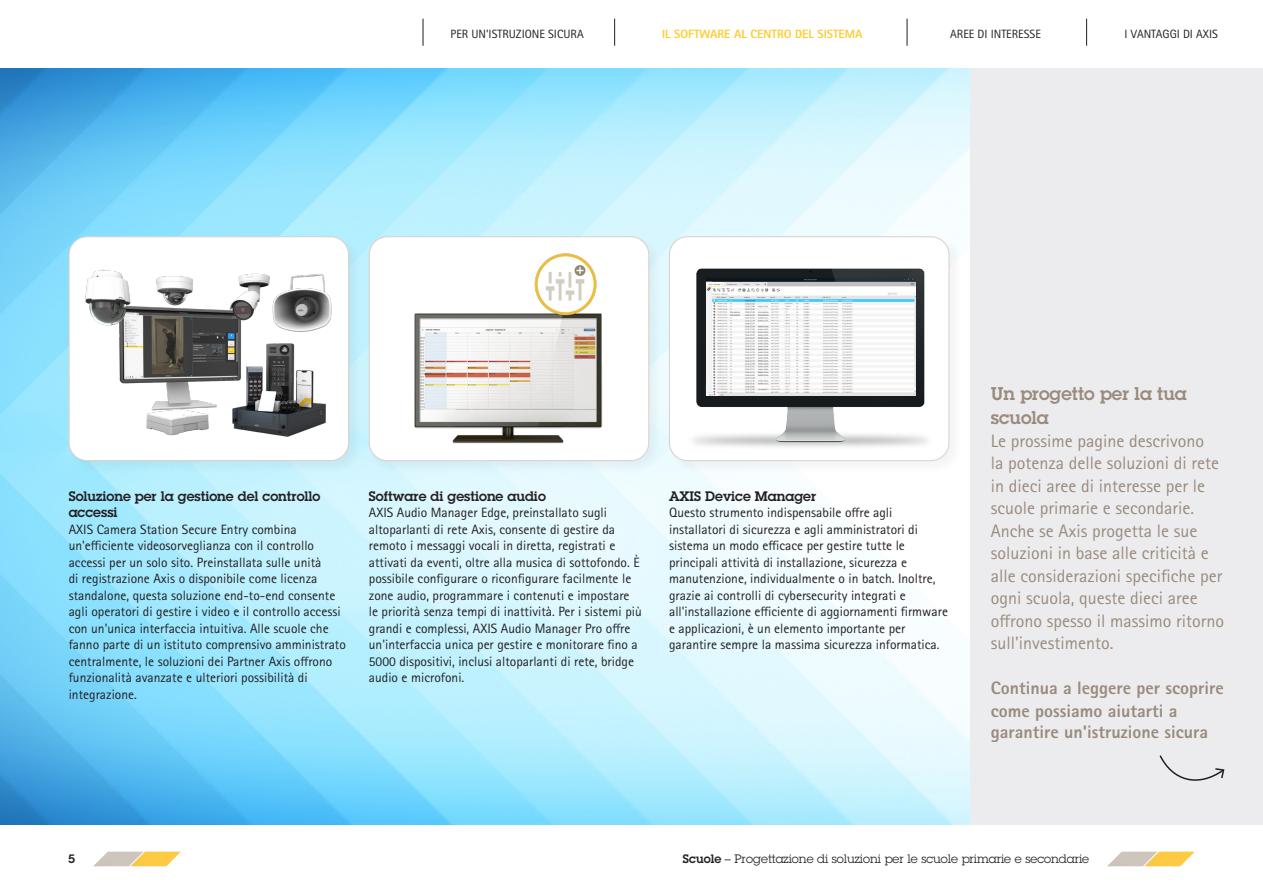
<style>
.page{position:relative;width:1263px;height:893px;background:#fff}
.page>*{position:absolute;margin:0;border:0;box-sizing:border-box;transform-origin:0 0}
.t1{font:18px/22.5px "Rotis Sans Serif Pro";color:#998b7d}
.t2{font:800 18px/21.8px "Rotis Sans Serif Pro";color:#998b7d}
.t3{font:600 18px/24px "Lubalin Graph ECG";color:#998b7d}
.t4{font:13.5px/16.5px "Rotis Sans Serif Pro";color:#231f20}
.t5{font:600 13.5px/16.5px "Lubalin Graph ECG";color:#231f20}
.t6{font:12px "Lubalin Graph ECG";color:#231f20}
.t7{font:12px "Rotis Sans Serif Pro";color:#231f20}
.t8{font:800 12px "Rotis Sans Serif Pro";color:#fecb2f}
.t9{font:600 12px "Lubalin Graph ECG";color:#231f20}
.s1{font-weight:600}
</style>
<div class="page">
<img style="left:0;top:68px;width:971px;height:757px">
<div style="left:971px;top:68px;width:292px;height:757px;background:#ececee"></div>
<svg style="left:93px;top:852px;width:88px;height:14px"></svg>
<svg style="left:1107px;top:852px;width:88px;height:14px"></svg>
<div style="left:66px;top:234px;width:297px;height:241px;background:#231f20;opacity:.05"></div>
<div style="left:69px;top:237px;width:280px;height:224px;background:#fff;border-radius:18px"></div>
<div style="left:69px;top:236px;width:280px;height:225px;border:1px solid #d8d0c9;border-radius:18px"></div>
<div style="left:367px;top:234px;width:296px;height:241px;background:#231f20;opacity:.05"></div>
<div style="left:369px;top:237px;width:280px;height:224px;background:#fff;border-radius:18px"></div>
<div style="left:369px;top:236px;width:280px;height:225px;border:1px solid #d8d0c9;border-radius:18px"></div>
<div style="left:667px;top:234px;width:296px;height:241px;background:#231f20;opacity:.05"></div>
<div style="left:669px;top:237px;width:280px;height:224px;background:#fff;border-radius:18px"></div>
<div style="left:669px;top:236px;width:280px;height:225px;border:1px solid #d8d0c9;border-radius:18px"></div>
<img style="left:414px;top:253px;width:189px;height:191px">
<img style="left:85px;top:269px;width:247px;height:168px">
<svg style="left:1159px;top:755px;width:66px;height:26px"></svg>
<img style="left:693px;top:268px;width:235px;height:179px">
<img style="left:707px;top:282px;width:208px;height:114px">
<svg style="left:423px;top:19px;width:1px;height:27px"></svg>
<svg style="left:614px;top:19px;width:1px;height:27px"></svg>
<svg style="left:907px;top:19px;width:1px;height:27px"></svg>
<svg style="left:1086px;top:19px;width:1px;height:27px"></svg>
<p class="t7" style="left:451px;top:27px;width:135px">PER UN'ISTRUZIONE SICURA</p>
<p class="t8" style="left:662px;top:26px;width:202px">IL SOFTWARE AL CENTRO DEL SISTEMA</p>
<p class="t7" style="left:950px;top:27px;width:92px">AREE DI INTERESSE</p>
<p class="t7" style="left:1124px;top:27px;width:95px">I VANTAGGI DI AXIS</p>
<p class="t5" style="left:69px;top:488px;width:253px">Soluzione per la gestione del controllo accessi</p>
<p class="t4" style="left:69px;top:521px;width:279px">AXIS Camera Station Secure Entry combina un'efficiente videosorveglianza con il controllo accessi per un solo sito. Preinstallata sulle unità<br>di registrazione Axis o disponibile come licenza standalone, questa soluzione end-to-end consente agli operatori di gestire i video e il controllo accessi con un'unica interfaccia intuitiva. Alle scuole che fanno parte di un istituto comprensivo amministrato centralmente, le soluzioni dei Partner Axis offrono funzionalità avanzate e ulteriori possibilità di integrazione.</p>
<p class="t5" style="left:369px;top:488px;width:178px">Software di gestione audio</p>
<p class="t4" style="left:369px;top:505px;width:274px">AXIS Audio Manager Edge, preinstallato sugli altoparlanti di rete Axis, consente di gestire da remoto i messaggi vocali in diretta, registrati e attivati da eventi, oltre alla musica di sottofondo. È possibile configurare o riconfigurare facilmente le zone audio, programmare i contenuti e impostare le priorità senza tempi di inattività. Per i sistemi più grandi e complessi, AXIS Audio Manager Pro offre un'interfaccia unica per gestire e monitorare fino a 5000 dispositivi, inclusi altoparlanti di rete, bridge audio e microfoni.</p>
<p class="t5" style="left:669px;top:488px;width:149px">AXIS Device Manager</p>
<p class="t4" style="left:669px;top:505px;width:280px">Questo strumento indispensabile offre agli installatori di sicurezza e agli amministratori di sistema un modo efficace per gestire tutte le principali attività di installazione, sicurezza e manutenzione, individualmente o in batch. Inoltre, grazie ai controlli di cybersecurity integrati e all'installazione efficiente di aggiornamenti firmware e applicazioni, è un elemento importante per garantire sempre la massima sicurezza informatica.</p>
<p class="t3" style="left:991px;top:382px;width:197px">Un progetto per la tua scuola</p>
<p class="t1" style="left:991px;top:430px;width:235px">Le prossime pagine descrivono<br>la potenza delle soluzioni di rete in dieci aree di interesse per le scuole primarie e secondarie.<br>Anche se Axis progetta le sue soluzioni in base alle criticità e alle considerazioni specifiche per ogni scuola, queste dieci aree offrono spesso il massimo ritorno sull'investimento.</p>
<p class="t2" style="left:991px;top:677px;width:234px">Continua a leggere per scoprire come possiamo aiutarti a garantire un'istruzione sicura</p>
<p class="t9" style="left:68px;top:851px;width:8px">5</p>
<p class="t6" style="left:683px;top:851px;width:408px"><span class="s1">Scuole</span> – Progettazione di soluzioni per le scuole primarie e secondarie</p>
</div>
